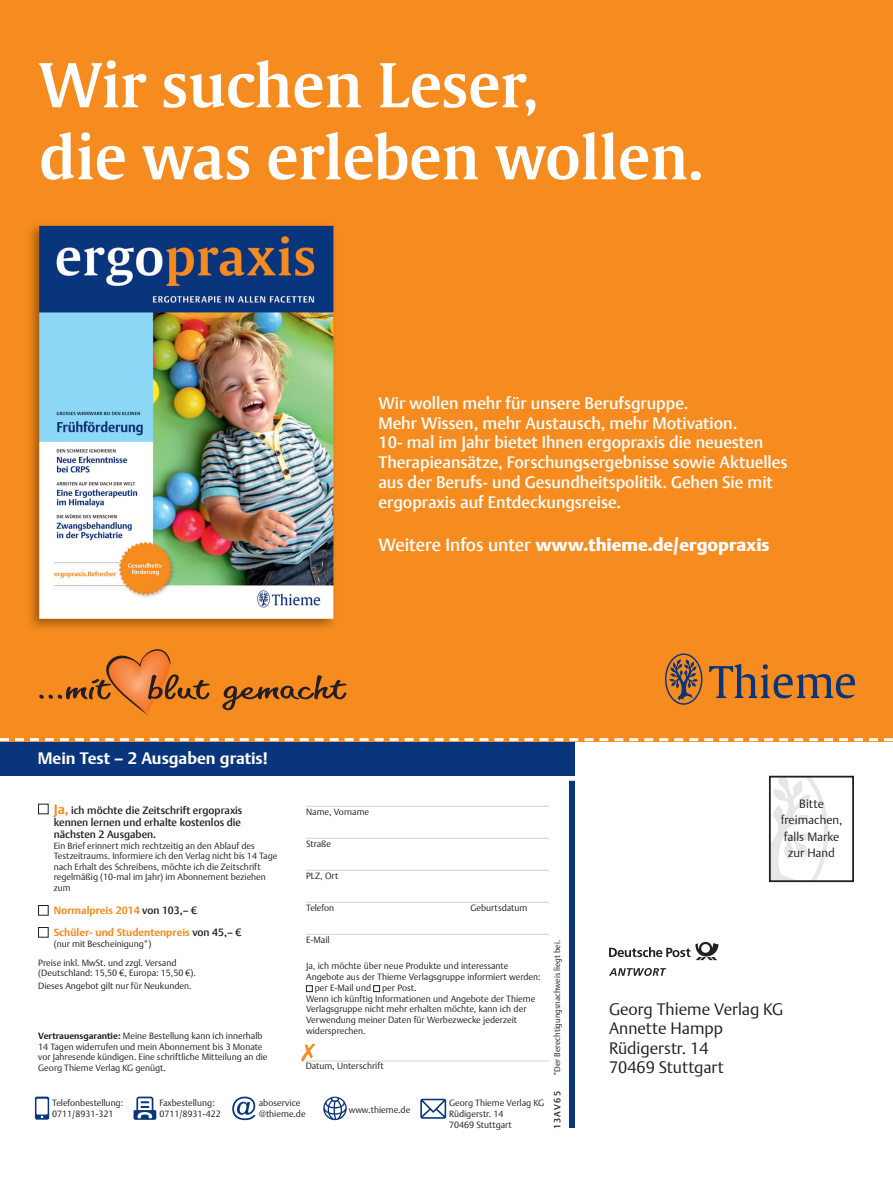
<style>
.page{position:relative;width:893px;height:1191px;background:#fff}
.page>*{position:absolute;margin:0;border:0;box-sizing:border-box;transform-origin:0 0}
.t1{font:600 60px/72px "Thieme Gulliver 2011";color:#fff}
.t2{font:500 45px "Thieme Argo 2011";color:#fff}
.t3{font:900 17.7px "Thieme Argo 2011";color:#fff}
.t4{font:500 16.5px/19.8px "Thieme Argo 2011";color:#fff}
.t5{font:300 16.5px/19.5px "Thieme Argo 2011";color:#231f20}
.t6{font:700 16.5px "Thieme Argo 2011";color:#fff}
.t7{font:300 12px/16.5px "Thieme Argo 2011";color:#231f20;text-align:center}
.t8{font:500 10.5px/12px "Thieme Argo 2011";color:#231f20}
.t9{font:700 10.5px/22px "Thieme Argo 2011";color:#f68b1f}
.t10{font:300 9px/10.5px "Thieme Argo 2011";color:#231f20}
.t11{font:500 9px "Thieme Argo 2011";letter-spacing:.155em;color:#231f20}
.t12{font:300 8.25px "Thieme Argo 2011";color:#231f20}
.s1{font-weight:500}
.s2{font-weight:700;font-size:13.5px;color:#f68b1f}
.s3{font-weight:500;color:#231f20}
.s4{font-weight:700}
</style>
<div class="page">
<div style="left:0;top:0;width:893px;height:742px;background:#f68b1f"></div>
<img style="left:30px;top:225px;width:304px;height:403px">
<img style="left:39px;top:226px;width:294px;height:393px">
<svg style="left:39px;top:649px;width:171px;height:66px"></svg>
<svg style="left:222px;top:675px;width:125px;height:35px"></svg>
<img style="left:665px;top:653px;width:191px;height:52px">
<svg style="left:609px;top:942px;width:110px;height:18px"></svg>
<svg style="left:609px;top:968px;width:57px;height:8px"></svg>
<div style="left:569px;top:780px;width:6px;height:348px;background:#08357c"></div>
<img style="left:772px;top:778px;width:56px;height:101px">
<div style="left:769px;top:775px;width:85px;height:107px;border:2px solid #231f20"></div>
<div style="left:0;top:742px;width:575px;height:33px;background:#08357c"></div>
<svg style="left:133px;top:1096px;width:23px;height:23px"></svg>
<svg style="left:232px;top:1096px;width:23px;height:24px"></svg>
<svg style="left:323px;top:1096px;width:24px;height:24px"></svg>
<svg style="left:35px;top:1096px;width:14px;height:23px"></svg>
<svg style="left:420px;top:1098px;width:26px;height:20px"></svg>
<div style="left:38px;top:804px;width:10px;height:10px;border:1px solid #231f20"></div>
<div style="left:38px;top:905px;width:10px;height:10px;border:1px solid #231f20"></div>
<div style="left:38px;top:927px;width:10px;height:10px;border:1px solid #231f20"></div>
<hr style="left:306px;top:806px;width:243px;height:1px;background:#d1d2d4">
<hr style="left:306px;top:838px;width:243px;height:1px;background:#d1d2d4">
<hr style="left:306px;top:870px;width:243px;height:1px;background:#d1d2d4">
<hr style="left:306px;top:902px;width:243px;height:1px;background:#d1d2d4">
<hr style="left:306px;top:934px;width:243px;height:1px;background:#d1d2d4">
<div style="left:306px;top:985px;width:7px;height:6px;border:1px solid #231f20"></div>
<div style="left:373px;top:985px;width:7px;height:6px;border:1px solid #231f20"></div>
<img style="left:301px;top:1043px;width:16px;height:19px">
<hr style="left:306px;top:1060px;width:243px;height:1px;background:#d1d2d4">
<svg style="left:0;top:738px;width:893px;height:3px"></svg>
<h1 class="t1" style="left:39px;top:47px;width:665px">Wir suchen Leser,<br>die was erleben wollen.</h1>
<h2 class="t2" style="left:62px;top:110px;width:779px">70 Anschläge iberi! Pudae ad et volupi-</h2>
<p class="t4" style="left:378px;top:393px;width:411px">Wir wollen mehr für unsere Berufsgruppe.<br>Mehr Wissen, mehr Austausch, mehr Motivation.<br>10- mal im Jahr bietet Ihnen ergopraxis die neuesten Therapieansätze, Forschungsergebnisse sowie Aktuelles aus der Berufs- und Gesundheitspolitik. Gehen Sie mit ergopraxis auf Entdeckungsreise.</p>
<h3 class="t3" style="left:378px;top:532px;width:393px"><span class="s1">Weitere Infos unter</span> www.thieme.de/ergopraxis</h3>
<h3 class="t6" style="left:38px;top:747px;width:232px">Mein Test – 2 Ausgaben gratis!</h3>
<p class="t8" style="left:54px;top:804px;width:190px"><span class="s2">Ja,</span> ich möchte die Zeitschrift ergopraxis kennen lernen und erhalte kostenlos die nächsten 2 Ausgaben.</p>
<p class="t10" style="left:54px;top:840px;width:225px">Ein Brief erinnert mich rechtzeitig an den Ablauf des Testzeitraums. Informiere ich den Verlag nicht bis 14 Tage nach Erhalt des Schreibens, möchte ich die Zeitschrift regelmäßig (10-mal im Jahr) im Abonnement beziehen zum</p>
<p class="t9" style="left:54px;top:899px;width:189px">Normalpreis 2014 <span class="s3">von 103,– €<br></span>Schüler- und Studentenpreis <span class="s3">von 45,– €</span></p>
<p class="t10" style="left:38px;top:934px;width:140px;line-height:19px;text-indent:16px">(nur mit Bescheinigung*)<br>Preise inkl. MwSt. und zzgl. Versand</p>
<p class="t10" style="left:38px;top:966px;width:159px;line-height:13px">(Deutschland: 15,50 €, Europa: 15,50 €).<br>Dieses Angebot gilt nur für Neukunden.</p>
<p class="t10" style="left:38px;top:1030px;width:231px"><span class="s4">Vertrauensgarantie:</span> Meine Bestellung kann ich innerhalb 14 Tagen widerrufen und mein Abonnement bis 3 Monate vor Jahresende kündigen. Eine schriftliche Mitteilung an die Georg Thieme Verlag KG genügt.</p>
<p class="t10" style="left:306px;top:806px;width:65px">Name, Vorname</p>
<p class="t10" style="left:306px;top:838px;width:27px">Straße</p>
<p class="t10" style="left:306px;top:870px;width:34px">PLZ, Ort</p>
<p class="t10" style="left:306px;top:902px;width:30px">Telefon</p>
<p class="t10" style="left:471px;top:902px;width:58px">Geburtsdatum</p>
<p class="t10" style="left:306px;top:934px;width:25px">E-Mail</p>
<p class="t10" style="left:306px;top:960px;width:204px">Ja, ich möchte über neue Produkte und interessante</p>
<p class="t10" style="left:306px;top:971px;width:236px">Angebote aus der Thieme Verlagsgruppe informiert werden:</p>
<p class="t10" style="left:315px;top:982px;width:103px">per E-Mail und per Post.</p>
<p class="t10" style="left:306px;top:993px;width:231px">Wenn ich künftig Informationen und Angebote der Thieme</p>
<p class="t10" style="left:306px;top:1003px;width:222px">Verlags gruppe nicht mehr erhalten möchte, kann ich der</p>
<p class="t10" style="left:306px;top:1014px;width:212px">Verwendung meiner Daten für Werbe zwecke jederzeit</p>
<p class="t10" style="left:306px;top:1025px;width:61px">widersprechen.</p>
<p class="t10" style="left:306px;top:1060px;width:80px">Datum, Unterschrift</p>
<p class="t12" style="left:552px;top:1076px;width:138px;rotate:-90deg">*Der Berechtigungsnachweis liegt bei.</p>
<h3 class="t7" style="left:781px;top:795px;width:63px">Bitte freimachen, falls Marke zur Hand</h3>
<h3 class="t5" style="left:609px;top:999px;width:176px">Georg Thieme Verlag KG<br>Annette Hampp<br>Rüdigerstr. 14<br>70469 Stuttgart</h3>
<p class="t10" style="left:52px;top:1096px;width:73px;line-height:11.1px">Telefonbestellung:<br>0711/8931-321</p>
<p class="t10" style="left:449px;top:1096px;width:97px;line-height:11.1px">Georg Thieme Verlag KG<br>Rüdigerstr. 14<br>70469 Stuttgart</p>
<p class="t10" style="left:159px;top:1096px;width:63px;line-height:11.1px">Faxbestellung:<br>0711/8931-422</p>
<p class="t10" style="left:259px;top:1096px;width:48px;line-height:11.1px">aboservice @thieme.de</p>
<p class="t10" style="left:349px;top:1104px;width:63px">www.thieme.de</p>
<p class="t11" style="left:551px;top:1129px;width:40px;rotate:-90deg">13AV65</p>
</div>
